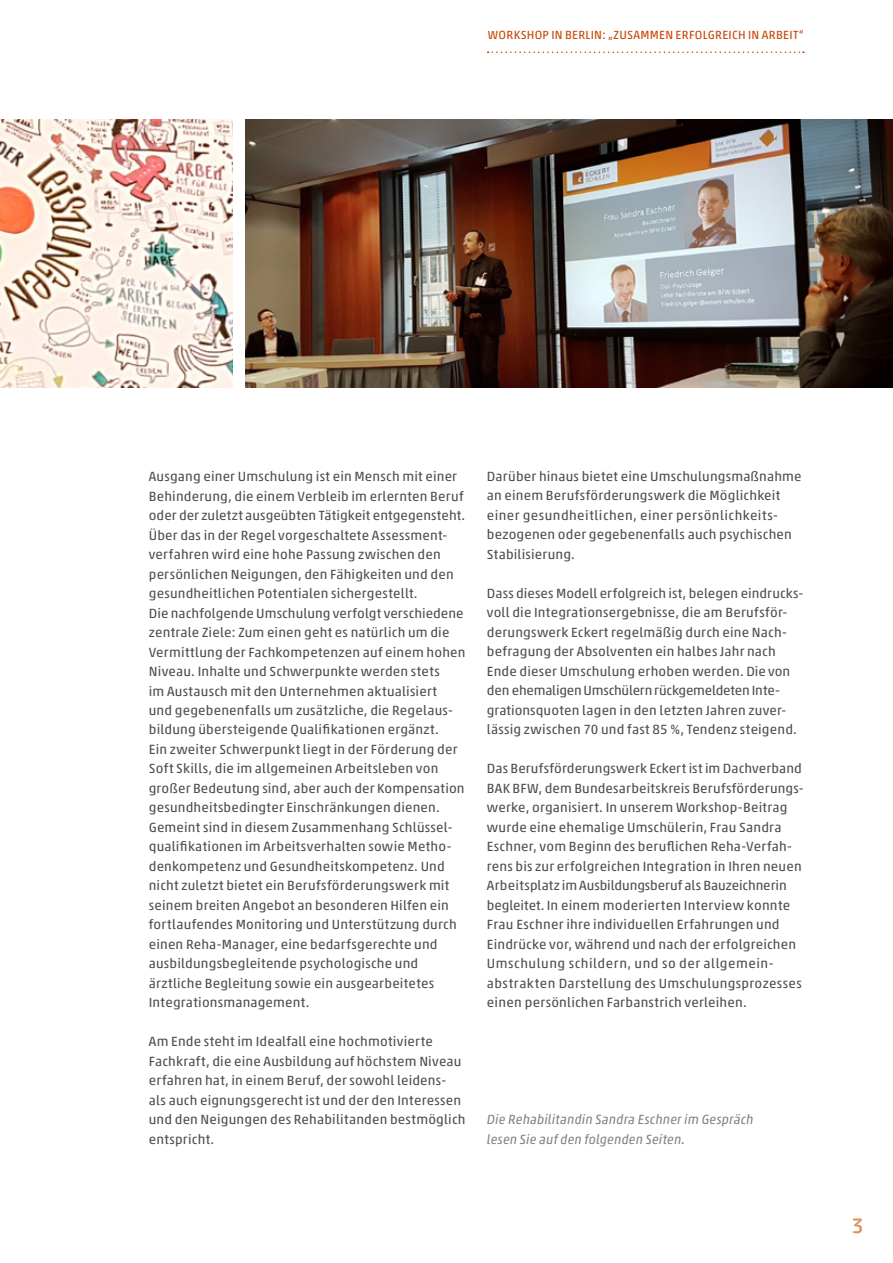
<style>
.page{position:relative;width:893px;height:1263px;background:#fff}
.page>*{position:absolute;margin:0;border:0;box-sizing:border-box;transform-origin:0 0}
.t1{font:21px "Akko Pro";color:#e09366}
.t2{font:13.5px/19.5px "Akko Pro";letter-spacing:.015em;color:#4d4d4c}
.t3{font:italic 13.5px/19.5px "Akko Pro";letter-spacing:.005em;color:#818181}
.t4{font:12px "Akko Pro";letter-spacing:.02em;color:#c84502}
</style>
<div class="page">
<img style="left:0;top:119px;width:232px;height:269px">
<img style="left:245px;top:119px;width:648px;height:269px">
<svg style="left:488px;top:51px;width:316px;height:2px"></svg>
<p class="t4" style="left:488px;top:27px;width:91px">workshop in Berli</p>
<p class="t4" style="left:594px;top:27px;width:128px">n: „Zusammen erfolgreic</p>
<p class="t4" style="left:738px;top:27px;width:38px">h in Arbeit</p>
<p class="t4" style="left:799px;top:27px;width:6px">“</p>
<p class="t2" style="left:149px;top:466px;width:318px">Ausgang einer Umschulung ist ein Mensch mit einer Behinderung, die einem Verbleib im erlernten Beruf oder der zuletzt ausgeübten Tätigkeit entgegensteht.<br>Über das in der Regel vorgeschaltete Assessment&shy;verfahren wird eine hohe Passung zwischen den persönlichen Neigungen, den Fähigkeiten und den gesundheitlichen Potentialen sichergestellt.<br>Die nachfolgende Umschulung verfolgt verschiedene zentrale Ziele: Zum einen geht es natürlich um die Vermittlung der Fachkompetenzen auf einem hohen N iveau. Inhalte und Schwerpunkte werden stets<br>im Austausch mit den Unternehmen aktualisiert<br>und gegebenenfalls um zusätzliche, die Regelaus&shy;bildung übersteigende Qualifikationen ergänzt.<br>Ein zweiter Schwerpunkt liegt in der Förderung der Soft Skills, die im allgemeinen Arbeitsleben von großer Bedeutung sind, aber auch der Kompensation gesundheitsbedingter Einschränkungen dienen.<br>Gemeint sind in diesem Zusammenhang Schlüssel&shy;qualifikationen im Arbeitsverhalten sowie Metho&shy;denkompetenz und Gesundheitskompetenz. Und nicht zuletzt bietet ein Berufsförderungswerk mit seinem breiten Angebot an besonderen Hilfen ein fortlaufendes M onitoring und Unterstützung durch einen Reha-Manager, eine bedarfsgerechte und ausbildungsbegleitende psychologische und ärztliche Begleitung sowie ein ausgearbeitetes Integrationsmanagement.</p>
<p class="t2" style="left:149px;top:1032px;width:318px">Am Ende steht im Idealfall eine hochmotivierte Fachkraft, die eine Ausbildung auf höchstem N iveau erfahren hat, in einem Beruf, der sowohl leidens&shy;als auch eignungsgerecht ist und der den Interessen und den Neigungen des Rehabilitanden bestmöglich entspricht.</p>
<p class="t2" style="left:487px;top:466px;width:316px">Darüber hinaus bietet eine Umschulungsmaßnahme an einem Berufsförderungswerk die Möglichkeit einer gesundheitlichen, einer persönlichkeits&shy;bezogenen oder gegebenenfalls auch psychischen Stabilisierung.</p>
<p class="t2" style="left:487px;top:583px;width:318px">Dass dieses Modell erfolgreich ist, belegen eindrucks&shy;voll die Integrationsergebnisse, die am Berufsför&shy;derungswerk Eckert regelmäßig durch eine Nach&shy;befragung der Absolventen ein halbes Jahr nach Ende dieser Umschulung erhoben werden. Die von den ehemaligen Umschülern rückgemeldeten Inte&shy;grationsquoten lagen in den letzten Jahren zuver&shy;lässig zwischen 70 und fast 85 %, Tendenz steigend.</p>
<p class="t2" style="left:487px;top:759px;width:318px">Das Berufsförderungswerk Eckert ist im Dachverband BAK BFW, dem Bundesarbeitskreis Berufsförderungs&shy;werke, organisiert. In unserem Workshop-Beitrag wurde eine ehemalige Umschülerin, Frau Sandra Eschner, vom Beginn des beruflichen Reha-Verfah&shy;rens bis zur erfolgreichen Integration in Ihren neuen Arbeitsplatz im Ausbildungsberuf als Bauzeichnerin begleitet. In einem moderierten Interview konnte Frau Eschner ihre individuellen Erfahrungen und Eindrücke vor, während und nach der erfolgreichen Umschulung schildern, und so der allgemein&shy;abstrakten Darstellung des Umschulungsprozesses einen persönlichen Farbanstrich verleihen.</p>
<p class="t3" style="left:487px;top:1110px;width:268px">Die Rehabilitandin Sandra Eschner im Gespräch lesen Sie auf den folgenden Seiten.</p>
<h1 class="t1" style="left:852px;top:1213px;width:13px">3</h1>
</div>
